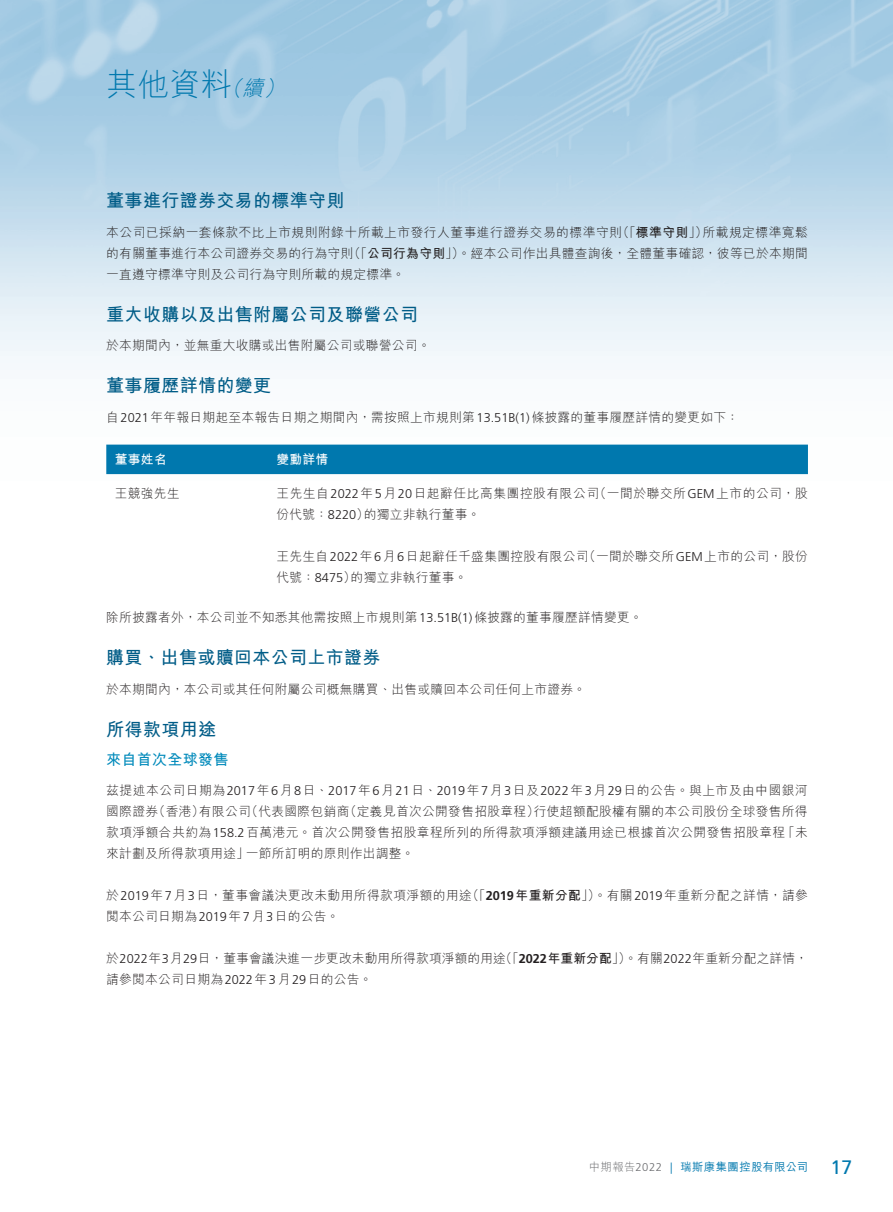
<style>
.page{position:relative;width:893px;height:1212px;background:#fff}
.page>*{position:absolute;margin:0;border:0;box-sizing:border-box;transform-origin:0 0}
.t1{font:300 31.5px "M Hei HK";color:#0078ae}
._01_H1{font:700 18px "M Hei HK";letter-spacing:.02em;color:#005c87}
._02_H2{font:700 15px "M Hei HK";letter-spacing:.02em;color:#018abb}
._00_txt{font:300 12.75px/21px "M Hei HK";letter-spacing:.02em;color:#231f20;text-align:justify}
._50_Table_txt{font:300 12.75px/21px "M Hei HK";letter-spacing:.025em;color:#231f20}
._50_Table_txt-2{font:700 12.75px "M Hei HK";letter-spacing:.02em;color:#fff}
.t2{font:500 11.25px "M Hei HK";letter-spacing:.04em;color:#0078ae}
.s1{font-style:italic;font-size:21px}
.s2{font-weight:700}
.s3{font-family:"Frutiger LT Std"}
.s4{font-family:"Frutiger LT Std";font-weight:700}
.s5{font-weight:300;color:#6c6d70}
.s6{font-family:"Frutiger LT Std";font-weight:300;color:#6c6d70}
.s7{font-family:"Frutiger LT Std";font-weight:300}
.s8{font-family:"Frutiger LT Std";font-weight:400;font-size:19.5px}
</style>
<div class="page">
<div style="left:106px;top:445px;width:702px;height:29px;background:#0078ae"></div>
<h1 class="t1" style="left:106px;top:68px;width:185px">其他資料<span class="s1">（續）</span></h1>
<p class="_01_H1" style="left:106px;top:188px;width:240px">董事進行證券交易的標準守則</p>
<p class="_00_txt" style="left:106px;top:222px;width:703px">本公司已採納一套條款不比上市規則附錄十所載上市發行人董事進行證券交易的標準守則（「<span class="s2">標準守則</span>」）所載規定標準寬鬆的有關董事進行本公司證券交易的行為守則（「<span class="s2">公司行為守則</span>」）。經本公司作出具體查詢後，全體董事確認，彼等已於本期間一直遵守標準守則及公司行為守則所載的規定標準。</p>
<p class="_01_H1" style="left:106px;top:301px;width:313px">重大收購以及出售附屬公司及聯營公司</p>
<p class="_00_txt" style="left:106px;top:335px;width:326px">於本期間內，並無重大收購或出售附屬公司或聯營公司。</p>
<p class="_01_H1" style="left:106px;top:373px;width:166px">董事履歷詳情的變更</p>
<p class="_00_txt" style="left:106px;top:407px;width:634px">自<span class="s3">2021</span>年年報日期起至本報告日期之期間內，需按照上市規則第<span class="s3">13.51B(1)</span>條披露的董事履歷詳情的變更如下：</p>
<p class="_50_Table_txt-2" style="left:115px;top:450px;width:53px">董事姓名</p>
<p class="_50_Table_txt-2" style="left:276px;top:450px;width:53px">變動詳情</p>
<p class="_50_Table_txt" style="left:115px;top:483px;width:66px">王競強先生</p>
<p class="_50_Table_txt" style="left:276px;top:483px;width:533px">王先生自<span class="s3">2022</span>年<span class="s3">5</span>月<span class="s3">20</span>日起辭任比高集團控股有限公司（一間於聯交所<span class="s3">GEM</span>上市的公司，股份代號：<span class="s3">8220</span>）的獨立非執行董事。</p>
<p class="_50_Table_txt" style="left:276px;top:546px;width:533px">王先生自<span class="s3">2022</span>年<span class="s3">6</span>月<span class="s3">6</span>日起辭任千盛集團控股有限公司（一間於聯交所<span class="s3">GEM</span>上市的公司，股份代號：<span class="s3">8475</span>）的獨立非執行董事。</p>
<p class="_00_txt" style="left:106px;top:607px;width:538px">除所披露者外，本公司並不知悉其他需按照上市規則第<span class="s3">13.51B(1)</span>條披露的董事履歷詳情變更。</p>
<p class="_01_H1" style="left:106px;top:645px;width:276px">購買、出售或贖回本公司上市證券</p>
<p class="_00_txt" style="left:106px;top:678px;width:481px">於本期間內，本公司或其任何附屬公司概無購買、出售或贖回本公司任何上市證券。</p>
<p class="_01_H1" style="left:106px;top:716px;width:111px">所得款項用途</p>
<p class="_02_H2" style="left:106px;top:749px;width:124px">來自首次全球發售</p>
<p class="_00_txt" style="left:106px;top:779px;width:703px">茲提述本公司日期為<span class="s3">2017</span>年<span class="s3">6</span>月<span class="s3">8</span>日、<span class="s3">2017</span>年<span class="s3">6</span>月<span class="s3">21</span>日、<span class="s3">2019</span>年<span class="s3">7</span>月<span class="s3">3</span>日及<span class="s3">2022</span>年<span class="s3">3</span>月<span class="s3">29</span>日的公告。與上市及由中國銀河國際證券（香港）有限公司（代表國際包銷商（定義見首次公開發售招股章程）行使超額配股權有關的本公司股份全球發售所得款項淨額合共約為<span class="s3">158.2</span>百萬港元。首次公開發售招股章程所列的所得款項淨額建議用途已根據首次公開發售招股章程「未來計劃及所得款項用途」一節所訂明的原則作出調整。</p>
<p class="_00_txt" style="left:106px;top:884px;width:703px">於<span class="s3">2019</span>年<span class="s3">7</span>月<span class="s3">3</span>日，董事會議決更改未動用所得款項淨額的用途（「<span class="s4">2019</span><span class="s2">年重新分配</span>」）。有關<span class="s3">2019</span>年重新分配之詳情，請參閱本公司日期為<span class="s3">2019</span>年<span class="s3">7</span>月<span class="s3">3</span>日的公告。</p>
<p class="_00_txt" style="left:106px;top:947px;width:703px">於<span class="s3">2022</span>年<span class="s3">3</span>月<span class="s3">29</span>日，董事會議決進一步更改未動用所得款項淨額的用途（「<span class="s4">2022</span><span class="s2">年重新分配</span>」）。有關<span class="s3">2022</span>年重新分配之詳情，請參閱本公司日期為<span class="s3">2022</span>年<span class="s3">3</span>月<span class="s3">29</span>日的公告。</p>
<p class="t2" style="left:589px;top:1159px;width:264px"><span class="s5">中期報告</span><span class="s6">2022</span> <span class="s7">|</span> 瑞斯康集團控股有限公司 <span class="s8">17</span></p>
</div>
